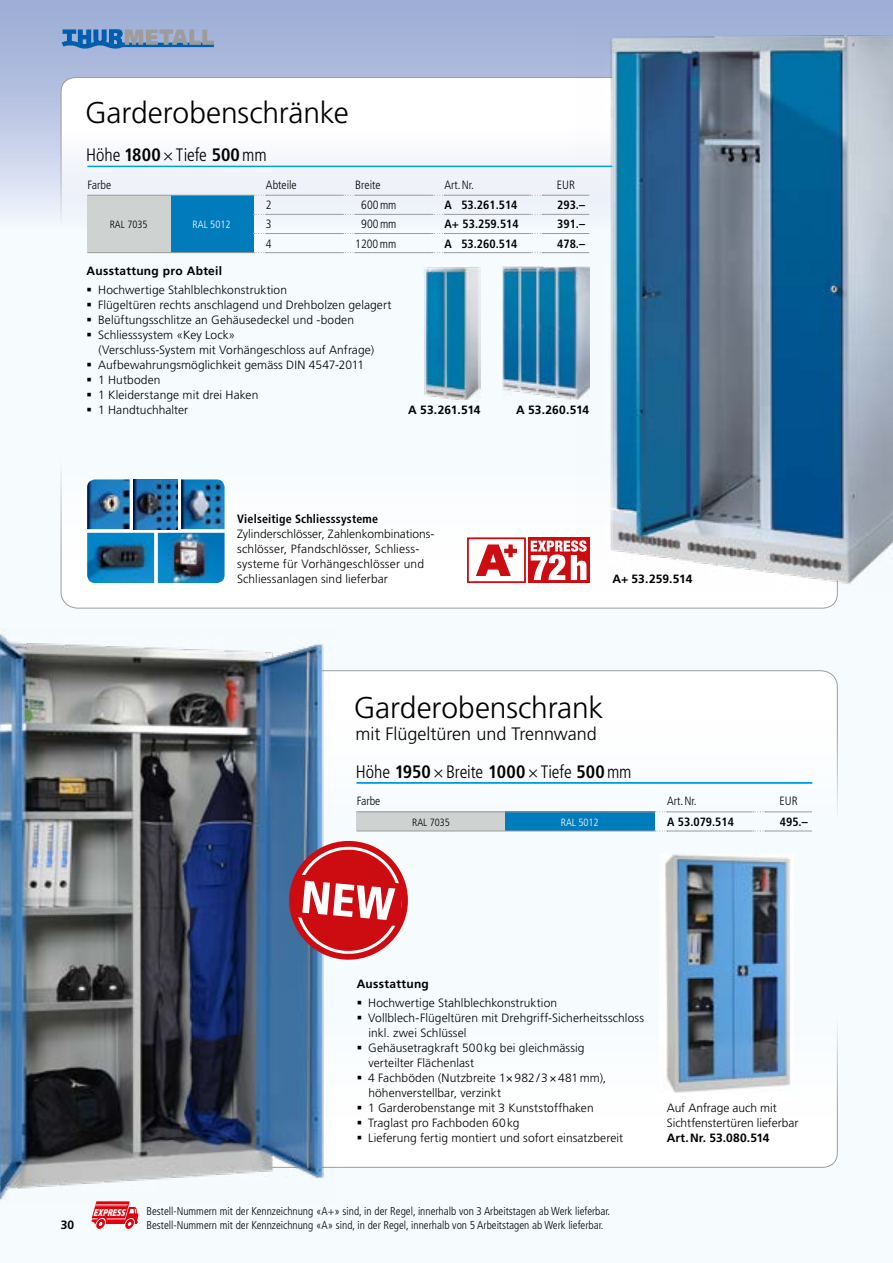
<style>
.page{position:relative;width:893px;height:1263px;background:#fff}
.page>*{position:absolute;margin:0;border:0;box-sizing:border-box;transform-origin:0 0}
.t1{font:300 30px "Frutiger LT Std";letter-spacing:-.005em;color:#000}
.t2{font:300 18px/38px "Frutiger LT Std";color:#000}
.t3{font:300 condensed 18px "Frutiger LT Std";letter-spacing:-.005em;color:#000}
.t4{font:300 12px/15px "Frutiger LT Std";letter-spacing:.005em;color:#000}
.t5{font:700 condensed 12px/19.2px "Frutiger LT Std";color:#000;text-align:justify}
.t6{font:700 12px "Frutiger LT Std";letter-spacing:.02em;color:#000}
.t7{font:300 condensed 12px "Frutiger LT Std";color:#000}
.t8{font:300 condensed 11.25px/13.5px "Frutiger LT Std";color:#000}
.t9{font:300 condensed 10.5px "Frutiger LT Std";color:#000}
.t10{font:300 condensed 10.5px "Frutiger LT Std";color:#fff}
.t11{font:italic 900 10.2px "Myriad Pro";color:#fff;scale:.77 1}
.s1{font-weight:700}
.s2{font-stretch:condensed}
.s3{font-weight:700;font-stretch:condensed}
</style>
<div class="page">
<div style="left:0;top:421px;width:893px;height:842px;background:#f0f9fe"></div>
<svg style="left:0;top:0;width:893px;height:400px"></svg>
<svg style="left:62px;top:29px;width:152px;height:20px;background:#678eb8"></svg>
<svg style="left:91px;top:1204px;width:47px;height:25px"></svg>
<hr style="left:95px;top:1204px;width:33px;height:1px;background:#fff">
<hr style="left:95px;top:1205px;width:32px;height:1px;background:#fff">
<svg style="left:60px;top:75px;width:515px;height:173px"></svg>
<div style="left:60px;top:473px;width:778px;height:136px;background:#fefefe"></div>
<div style="left:334px;top:670px;width:504px;height:162px;background:#fdfefe"></div>
<div style="left:334px;top:997px;width:504px;height:171px;background:#fdfefe"></div>
<hr style="left:87px;top:166px;width:547px;height:1px;background:#009ee3">
<div style="left:170px;top:195px;width:83px;height:57px;background:#007bbc"></div>
<div style="left:87px;top:195px;width:84px;height:57px;background:#ced2d1"></div>
<img style="left:502px;top:266px;width:73px;height:133px">
<img style="left:423px;top:266px;width:58px;height:133px">
<img style="left:575px;top:24px;width:318px;height:566px">
<svg style="left:87px;top:479px;width:138px;height:104px"></svg>
<img style="left:87px;top:479px;width:43px;height:50px">
<img style="left:181px;top:479px;width:44px;height:50px">
<img style="left:133px;top:479px;width:44px;height:50px">
<img style="left:158px;top:533px;width:67px;height:50px">
<img style="left:87px;top:533px;width:67px;height:50px">
<div style="left:528px;top:537px;width:61px;height:46px;background:#cc0c10"></div>
<svg style="left:531px;top:540px;width:56px;height:40px"></svg>
<svg style="left:475px;top:544px;width:43px;height:33px"></svg>
<div style="left:467px;top:537px;width:59px;height:46px;border:2px solid #cc0c10"></div>
<hr style="left:87px;top:195px;width:166px;height:1px;background:#9c9c9d">
<hr style="left:266px;top:195px;width:77px;height:1px;background:#9c9c9d">
<hr style="left:355px;top:195px;width:77px;height:1px;background:#9c9c9d">
<hr style="left:266px;top:214px;width:77px;height:1px;background:#9c9c9d">
<hr style="left:355px;top:214px;width:77px;height:1px;background:#9c9c9d">
<hr style="left:266px;top:233px;width:77px;height:1px;background:#9c9c9d">
<hr style="left:355px;top:233px;width:77px;height:1px;background:#9c9c9d">
<hr style="left:87px;top:252px;width:166px;height:1px;background:#9c9c9d">
<hr style="left:266px;top:252px;width:77px;height:1px;background:#9c9c9d">
<hr style="left:355px;top:252px;width:77px;height:1px;background:#9c9c9d">
<hr style="left:445px;top:195px;width:85px;height:1px;background:#9c9c9d">
<hr style="left:445px;top:214px;width:85px;height:1px;background:#9c9c9d">
<hr style="left:445px;top:233px;width:85px;height:1px;background:#9c9c9d">
<hr style="left:445px;top:252px;width:85px;height:1px;background:#9c9c9d">
<svg style="left:254px;top:195px;width:12px;height:1px"></svg>
<svg style="left:343px;top:195px;width:13px;height:1px"></svg>
<svg style="left:432px;top:195px;width:13px;height:1px"></svg>
<svg style="left:254px;top:214px;width:12px;height:1px"></svg>
<svg style="left:343px;top:214px;width:12px;height:1px"></svg>
<svg style="left:432px;top:214px;width:13px;height:1px"></svg>
<svg style="left:254px;top:233px;width:12px;height:1px"></svg>
<svg style="left:343px;top:233px;width:12px;height:1px"></svg>
<svg style="left:432px;top:233px;width:13px;height:1px"></svg>
<svg style="left:254px;top:252px;width:12px;height:1px"></svg>
<svg style="left:343px;top:252px;width:12px;height:1px"></svg>
<svg style="left:432px;top:252px;width:13px;height:1px"></svg>
<div style="left:357px;top:812px;width:149px;height:19px;background:#ced2d1"></div>
<div style="left:505px;top:812px;width:149px;height:19px;background:#007bbc"></div>
<hr style="left:357px;top:811px;width:297px;height:1px;background:#9c9c9d">
<hr style="left:357px;top:831px;width:297px;height:1px;background:#9c9c9d">
<hr style="left:667px;top:811px;width:85px;height:1px;background:#9c9c9d">
<hr style="left:667px;top:831px;width:85px;height:1px;background:#9c9c9d">
<svg style="left:655px;top:811px;width:13px;height:1px"></svg>
<svg style="left:655px;top:831px;width:13px;height:1px"></svg>
<img style="left:660px;top:855px;width:134px;height:246px">
<img style="left:0;top:630px;width:334px;height:574px">
<svg style="left:287px;top:838px;width:121px;height:124px"></svg>
<hr style="left:357px;top:782px;width:455px;height:1px;background:#009ee3">
<hr style="left:542px;top:195px;width:47px;height:1px;background:#9c9c9d">
<hr style="left:542px;top:214px;width:47px;height:1px;background:#9c9c9d">
<hr style="left:542px;top:233px;width:47px;height:1px;background:#9c9c9d">
<hr style="left:542px;top:252px;width:47px;height:1px;background:#9c9c9d">
<svg style="left:530px;top:195px;width:13px;height:1px"></svg>
<svg style="left:530px;top:214px;width:12px;height:1px"></svg>
<svg style="left:530px;top:233px;width:12px;height:1px"></svg>
<svg style="left:530px;top:252px;width:12px;height:1px"></svg>
<hr style="left:765px;top:811px;width:47px;height:1px;background:#9c9c9d">
<hr style="left:765px;top:831px;width:47px;height:1px;background:#9c9c9d">
<svg style="left:753px;top:811px;width:13px;height:1px"></svg>
<svg style="left:753px;top:831px;width:13px;height:1px"></svg>
<svg style="left:358px;top:1000px;width:3px;height:4px"></svg>
<svg style="left:358px;top:1015px;width:3px;height:4px"></svg>
<svg style="left:358px;top:1045px;width:3px;height:4px"></svg>
<svg style="left:358px;top:1075px;width:3px;height:4px"></svg>
<svg style="left:358px;top:1105px;width:3px;height:4px"></svg>
<svg style="left:358px;top:1120px;width:3px;height:4px"></svg>
<svg style="left:358px;top:1135px;width:3px;height:4px"></svg>
<h1 class="t1" style="left:85px;top:96px;width:265px">Garderobenschränke</h1>
<h2 class="t3" style="left:86px;top:145px;width:182px">Höhe <span class="s1">1800</span>×Tiefe <span class="s1">500</span>mm</h2>
<p class="t7" style="left:87px;top:178px;width:25px">Farbe</p>
<p class="t7" style="left:266px;top:178px;width:32px">Abteile</p>
<p class="t7" style="left:355px;top:178px;width:27px">Breite</p>
<p class="t7" style="left:445px;top:178px;width:31px">Art.Nr.</p>
<p class="t9" style="left:110px;top:218px;width:39px">RAL 7035</p>
<p class="t10" style="left:193px;top:218px;width:39px">RAL 5012</p>
<p class="t7" style="left:266px;top:198px;width:7px">2</p>
<p class="t7" style="left:361px;top:198px;width:37px">600mm</p>
<p class="t5" style="left:445px;top:196px;width:74px">A 53.261.514</p>
<p class="t7" style="left:266px;top:217px;width:7px">3</p>
<p class="t7" style="left:361px;top:217px;width:37px">900mm</p>
<p class="t5" style="left:445px;top:215px;width:76px">A+ 53.259.514</p>
<p class="t7" style="left:266px;top:237px;width:7px">4</p>
<p class="t7" style="left:355px;top:237px;width:43px">1200mm</p>
<p class="t5" style="left:445px;top:234px;width:74px">A 53.260.514</p>
<p class="t7" style="left:557px;top:178px;width:20px">EUR</p>
<p class="t5" style="left:557px;top:196px;width:29px">293.– 391.– 478.–</p>
<p class="t6" style="left:87px;top:264px;width:137px">Ausstattung pro Abteil</p>
<p class="t4" style="left:98px;top:283px;width:295px">Hochwertige Stahlblechkonstruktion<br>Flügeltüren rechts anschlagend und Drehbolzen gelagert Belüftungsschlitze an Gehäusedeckel und -boden Schliesssystem «Key Lock»<br>(Verschluss-System mit Vorhängeschloss auf Anfrage)<br>Aufbewahrungsmöglichkeit gemäss DIN 4547-2011<br>1 Hutboden<br>1 Kleiderstange mit drei Haken<br>1 Handtuchhalter</p>
<p class="t6" style="left:408px;top:403px;width:74px">A 53.261.514</p>
<p class="t6" style="left:516px;top:403px;width:75px">A 53.260.514</p>
<p class="t5" style="left:237px;top:509px;width:143px">Vielseitige Schliesssysteme</p>
<p class="t4" style="left:237px;top:527px;width:198px">Zylinderschlösser, Zahlenkombinations&shy;schlösser, Pfandschlösser, Schliess&shy;systeme für Vorhängeschlösser und Schliessanlagen sind lieferbar</p>
<p class="t6" style="left:612px;top:572px;width:82px">A+ 53.259.514</p>
<h1 class="t1" style="left:354px;top:691px;width:251px">Garderobenschrank</h1>
<h2 class="t2" style="left:356px;top:715px;width:277px">mit Flügeltüren und Trennwand<br><span class="s2">Höhe</span> <span class="s3">1950</span><span class="s2">×Breite</span> <span class="s3">1000</span><span class="s2">×Tiefe</span> <span class="s3">500</span><span class="s2">mm</span></h2>
<p class="t7" style="left:357px;top:794px;width:25px">Farbe</p>
<p class="t7" style="left:667px;top:794px;width:31px">Art.Nr.</p>
<p class="t9" style="left:412px;top:816px;width:39px">RAL 7035</p>
<p class="t10" style="left:561px;top:816px;width:39px">RAL 5012</p>
<p class="t5" style="left:667px;top:812px;width:68px">A 53.079.514</p>
<p class="t7" style="left:779px;top:794px;width:20px">EUR</p>
<p class="t5" style="left:780px;top:812px;width:29px">495.–</p>
<p class="t6" style="left:357px;top:976px;width:74px">Ausstattung</p>
<p class="t4" style="left:368px;top:995px;width:277px">Hochwertige Stahlblechkonstruktion Vollblech-Flügeltüren mit Drehgriff-Sicherheitsschloss inkl. zwei Schlüssel<br>Gehäusetragkraft 500kg bei gleichmässig<br>verteilter Flächenlast<br>4 Fachböden (Nutzbreite 1×982/3×481mm), höhenverstellbar, verzinkt<br>1 Garderobenstange mit 3 Kunststoffhaken<br>Traglast pro Fachboden 60kg<br>Lieferung fertig montiert und sofort einsatzbereit</p>
<p class="t4" style="left:667px;top:1100px;width:133px">Auf Anfrage auch mit<br>Sichtfenstertüren lieferbar</p>
<p class="t6" style="left:667px;top:1130px;width:104px">Art.Nr. 53.080.514</p>
<p class="t6" style="left:61px;top:1218px;width:15px">30</p>
<p class="t11" style="left:93px;top:1206px;width:47px">EXPRESS</p>
<p class="t8" style="left:146px;top:1205px;width:465px">Bestell-Nummern mit der Kennzeichnung «A+» sind, in der Regel, innerhalb von 3 Arbeitstagen ab Werk lieferbar.<br>Bestell-Nummern mit der Kennzeichnung «A» sind, in der Regel, innerhalb von 5 Arbeitstagen ab Werk lieferbar.</p>
</div>
